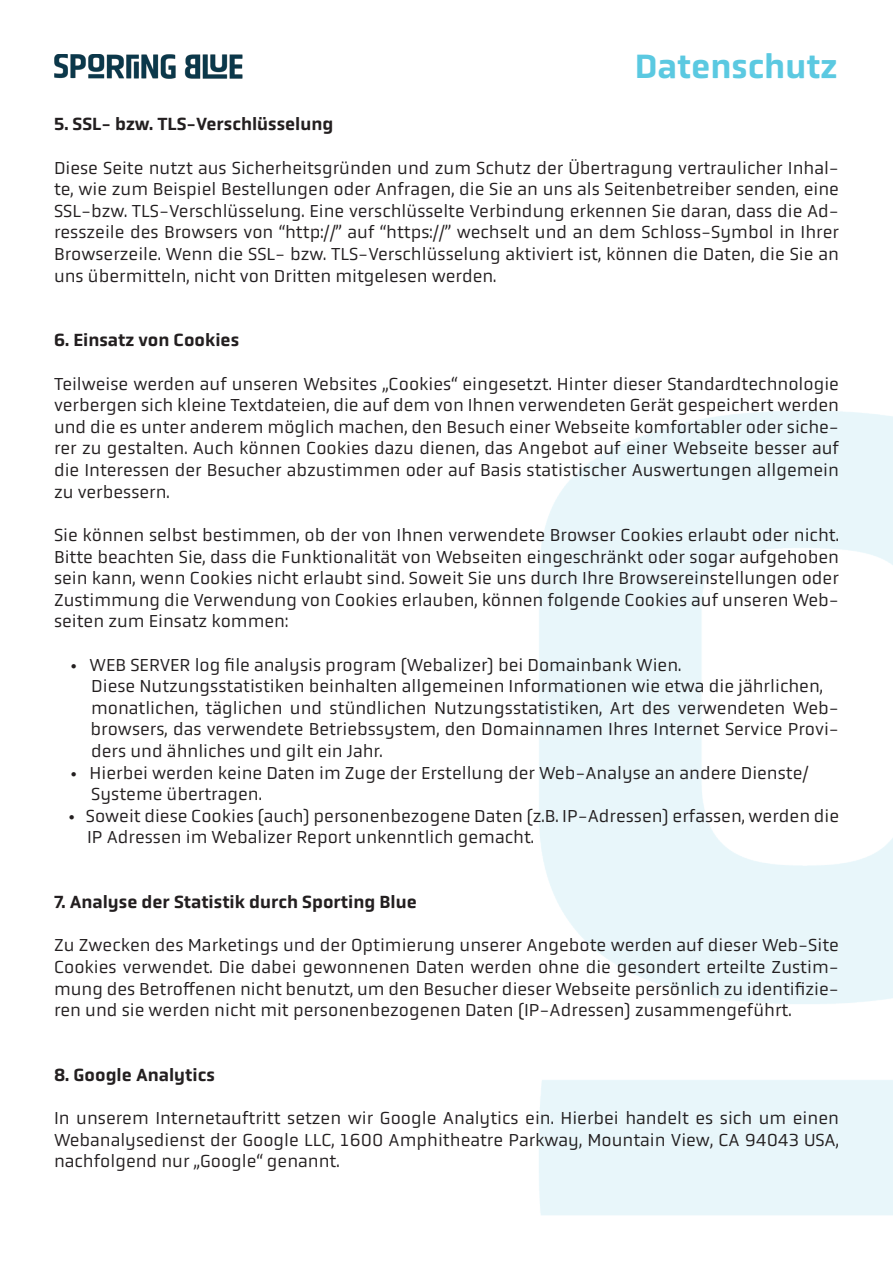
<style>
.page{position:relative;width:893px;height:1263px;background:#fff}
.page>*{position:absolute;margin:0;border:0;box-sizing:border-box;transform-origin:0 0}
.t1{font:500 34.5px "Obvia";color:#5bc9e1}
.t2{font:18px/21.6px "Obvia";color:#231f20;text-align:justify}
.t3{font:500 18px "Obvia";color:#231f20}
</style>
<div class="page">
<img style="left:54px;top:54px;width:189px;height:25px">
<h1 class="t1" style="left:635px;top:46px;width:204px">Datenschutz</h1>
<p class="t3" style="left:54px;top:114px;width:281px">5. SSL- bzw. TLS-Verschlüsselung</p>
<p class="t2" style="left:54px;top:157px;width:786px">Diese Seite nutzt aus Sicherheitsgründen und zum Schutz der Übertragung vertraulicher Inhal‑ te, wie zum Beispiel Bestellungen oder Anfragen, die Sie an uns als Seitenbetreiber senden, eine SSL- bzw. TLS-Verschlüsselung. Eine verschlüsselte Verbindung erkennen Sie daran, dass die Ad‑ resszeile des Browsers von “http://” auf “https://” wechselt und an dem Schloss-Symbol in Ihrer Browserzeile. Wenn die SSL- bzw. TLS-Verschlüsselung aktiviert ist, können die Daten, die Sie an uns übermitteln, nicht von Dritten mitgelesen werden.</p>
<p class="t3" style="left:54px;top:330px;width:187px">6. Einsatz von Cookies</p>
<p class="t2" style="left:54px;top:373px;width:786px">Teilweise werden auf unseren Websites „Cookies“ eingesetzt. Hinter dieser Standardtechnologie verbergen sich kleine Textdateien, die auf dem von Ihnen verwendeten Gerät gespeichert werden und die es unter anderem möglich machen, den Besuch einer Webseite komfortabler oder siche‑ rer zu gestalten. Auch können Cookies dazu dienen, das Angebot auf einer Webseite besser auf die Interessen der Besucher abzustimmen oder auf Basis statistischer Auswertungen allgemein zu verbessern.</p>
<p class="t2" style="left:54px;top:524px;width:786px">Sie können selbst bestimmen, ob der von Ihnen verwendete Browser Cookies erlaubt oder nicht.<br>Bitte beachten Sie, dass die Funktionalität von Webseiten eingeschränkt oder sogar aufgehoben sein kann, wenn Cookies nicht erlaubt sind. Soweit Sie uns durch Ihre Browsereinstellungen oder Zustimmung die Verwendung von Cookies erlauben, können folgende Cookies auf unseren Web‑ seiten zum Einsatz kommen:</p>
<p class="t2" style="left:71px;top:654px;width:612px">• WEB SERVER log file analysis program (Webalizer) bei Domainbank Wien.</p>
<p class="t2" style="left:91px;top:675px;width:733px">Diese Nutzungsstatistiken beinhalten allgemeinen Informationen wie etwa die jährlichen,</p>
<p class="t2" style="left:91px;top:697px;width:747px">monatlichen, täglichen und stündlichen Nutzungsstatistiken, Art des verwendeten Web&shy;browsers, das verwendete Betriebssystem, den Domainnamen Ihres Internet Service Provi&shy;ders und ähnliches und gilt ein Jahr.</p>
<p class="t2" style="left:71px;top:762px;width:740px">• Hierbei werden keine Daten im Zuge der Erstellung der Web-Analyse an andere Dienste/</p>
<p class="t2" style="left:91px;top:783px;width:172px">Systeme übertragen.</p>
<p class="t2" style="left:68px;top:805px;width:772px">• Soweit diese Cookies (auch) personenbezogene Daten (z.B. IP-Adressen) erfassen, werden die</p>
<p class="t2" style="left:87px;top:826px;width:448px">IP Adressen im Webalizer Report unkenntlich gemacht.</p>
<p class="t3" style="left:54px;top:891px;width:364px">7. Analyse der Statistik durch Sporting Blue</p>
<p class="t2" style="left:54px;top:934px;width:786px">Zu Zwecken des Marketings und der Optimierung unserer Angebote werden auf dieser Web-Site Cookies verwendet. Die dabei gewonnenen Daten werden ohne die gesondert erteilte Zustim‑ mung des Betroffenen nicht benutzt, um den Besucher dieser Webseite persönlich zu identifizie‑ ren und sie werden nicht mit personenbezogenen Daten (IP-Adressen) zusammengeführt.</p>
<p class="t3" style="left:54px;top:1064px;width:162px">8. Google Analytics</p>
<p class="t2" style="left:54px;top:1107px;width:786px">In unserem Internetauftritt setzen wir Google Analytics ein. Hierbei handelt es sich um einen Webanalysedienst der Google LLC, 1600 Amphitheatre Parkway, Mountain View, CA 94043 USA, nachfolgend nur „Google“ genannt.</p>
</div>
